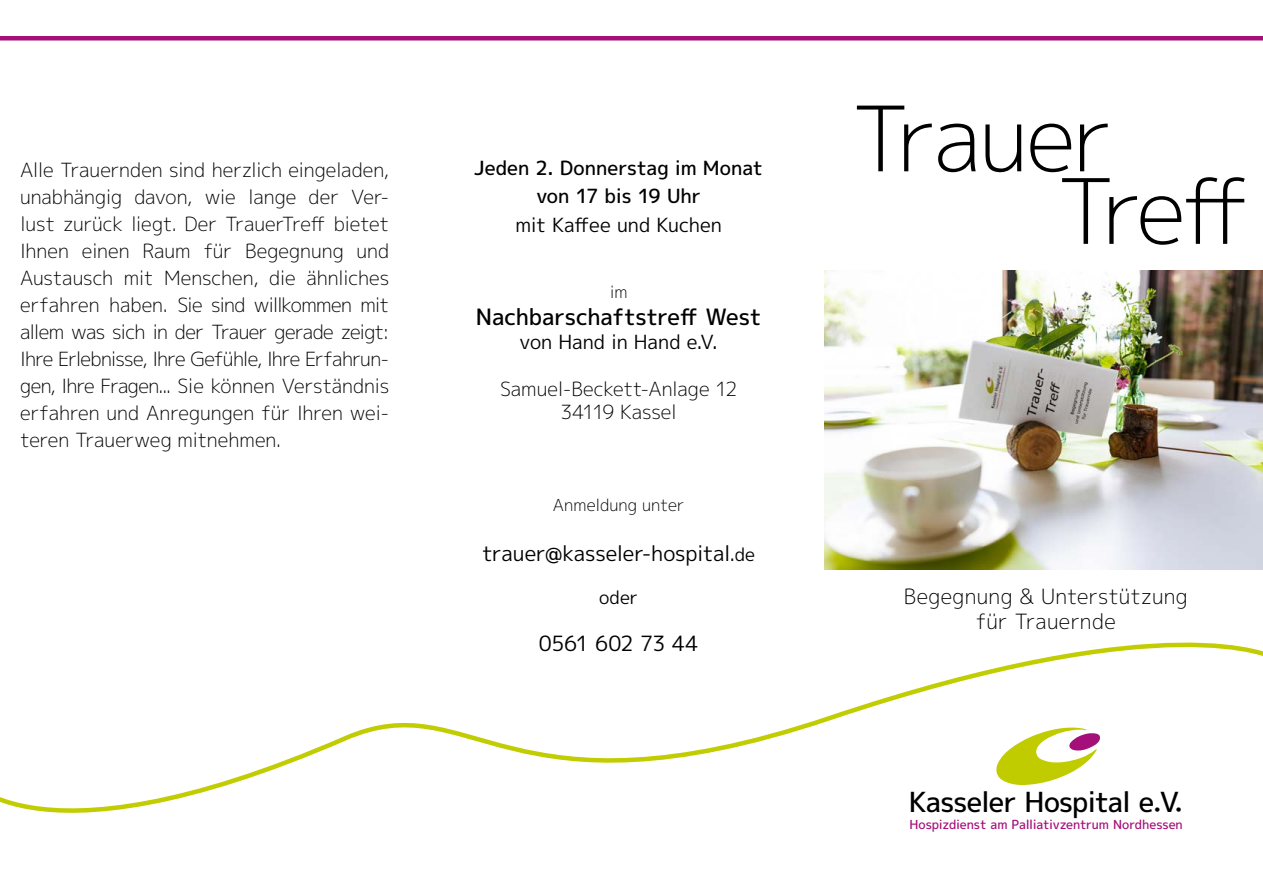
<style>
.page{position:relative;width:1263px;height:893px;background:#fff}
.page>*{position:absolute;margin:0;border:0;box-sizing:border-box;transform-origin:0 0}
.t1{font:300 90px/72.6px "Mplus 1 p";letter-spacing:-.045em;color:#000}
.t2{font:500 27.75px "Mplus 1 p";letter-spacing:-.035em;color:#000}
.t3{font:500 22.5px "Mplus 1 p";letter-spacing:-.015em;color:#000}
.t4{font:21px "Mplus 1 p";letter-spacing:-.015em;color:#000}
.t5{font:300 21px/25.2px "Mplus 1 p";letter-spacing:.015em;color:#000;text-align:center}
.t6{font:20.7px "Myriad Pro";color:#000}
.t7{font:300 19.5px/27px "Mplus 1 p";letter-spacing:-.005em;color:#000;text-align:center}
.t8{font:500 19.5px/28.5px "Mplus 1 p";color:#000;text-align:center}
.t9{font:19.5px "Mplus 1 p";letter-spacing:-.005em;color:#000}
.t10{font:18px "Mplus 1 p";color:#000}
.t11{font:300 16.5px "Mplus 1 p";letter-spacing:.005em;color:#000}
.t12{font:500 12.45px "Mplus 1 p";letter-spacing:-.015em;color:#a50f79}
.s1{font-size:18px}
</style>
<div class="page">
<svg style="left:0;top:642px;width:1263px;height:171px"></svg>
<div style="left:0;top:36px;width:1263px;height:5px;background:#a50f79"></div>
<svg style="left:994px;top:727px;width:107px;height:58px"></svg>
<img style="left:824px;top:270px;width:439px;height:300px">
<p class="t7" style="left:20px;top:156px;width:371px;text-align:justify">Alle Trauernden sind herzlich eingeladen, unabhängig davon, wie lange der Ver&shy;lust zurück liegt. Der TrauerTreff bietet Ihnen einen Raum für Begegnung und Austausch mit Menschen, die ähnliches erfahren haben. Sie sind willkommen mit allem was sich in der Trauer gerade zeigt:<br>Ihre Erlebnisse, Ihre Gefühle, Ihre Erfahrun&shy;gen, Ihre Fragen... Sie können Verständnis erfahren und Anregungen für Ihren wei&shy;teren Trauerweg mitnehmen.</p>
<p class="t8" style="left:474px;top:153px;width:290px">Jeden 2. Donnerstag im Monat von 17 bis 19 Uhr</p>
<p class="t9" style="left:515px;top:211px;width:208px">mit Kaffee und Kuchen</p>
<p class="t11" style="left:610px;top:281px;width:19px">im</p>
<p class="t3" style="left:476px;top:301px;width:287px">Nachbarschaftstreff West</p>
<p class="t9" style="left:520px;top:328px;width:200px">von Hand in Hand e.V.</p>
<p class="t7" style="left:500px;top:377px;width:239px;line-height:23.4px">Samuel-Beckett-Anlage 12<br>34119 Kassel</p>
<p class="t11" style="left:553px;top:493px;width:133px">Anmeldung unter</p>
<p class="t4" style="left:482px;top:539px;width:275px">trauer@kasseler-hospital<span class="s1">.de</span></p>
<p class="t10" style="left:599px;top:585px;width:40px">oder</p>
<p class="t4" style="left:539px;top:629px;width:161px">0561 602 73 44</p>
<h1 class="t1" style="left:1056px;top:102px;width:196px;text-indent:-205px">Trauer<br>Treff</h1>
<p class="t5" style="left:904px;top:583px;width:285px">Begegnung &amp; Unterstützung für Trauernde</p>
<h2 class="t2" style="left:909px;top:782px;width:272px">Kasseler Hospital e V</h2>
<p class="t12" style="left:909px;top:815px;width:275px">Hospizdienst am Palliativzentrum Nordhessen</p>
<p class="t6" style="left:1154px;top:796px;width:29px">• •</p>
</div>
